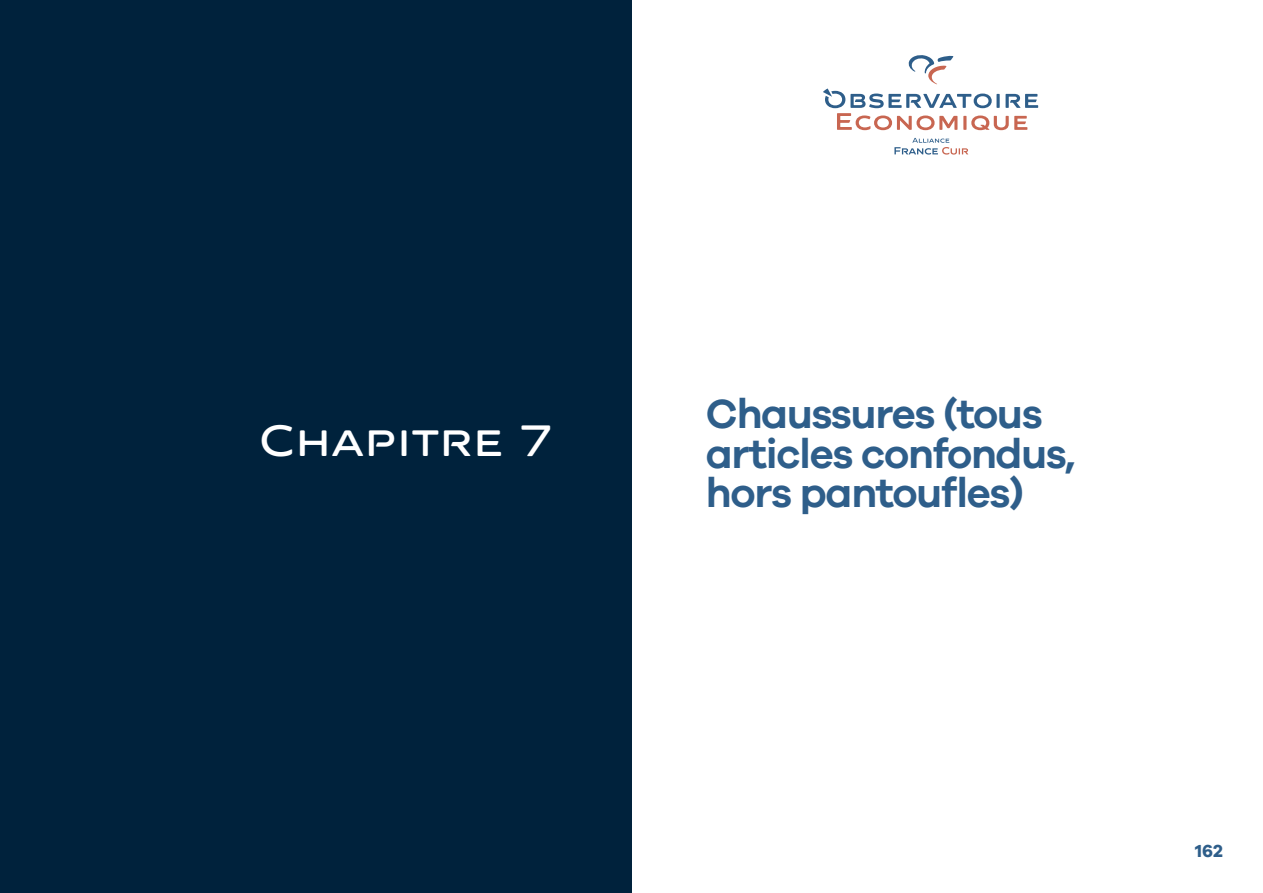
<style>
.page{position:relative;width:1263px;height:893px;background:#fff}
.page>*{position:absolute;margin:0;border:0;box-sizing:border-box;transform-origin:0 0}
.t1{font:600 42px/39px "Galano Grotesque";letter-spacing:-.03em;color:#2e5e8a}
.t2{font:42px "FM Bolyar Sans Soft 500";letter-spacing:-.03em;color:#fff}
.t3{font:700 18px "Galano Grotesque";color:#2e5e8a}
</style>
<div class="page">
<svg style="left:823px;top:55px;width:215px;height:75px"></svg>
<svg style="left:894px;top:138px;width:74px;height:17px"></svg>
<div style="left:0;top:0;width:631px;height:893px;background:#00223c"></div>
<p class="t2" style="left:258px;top:417px;width:297px">CHAPITRE 7</p>
<p class="t1" style="left:706px;top:397px;width:371px">Chaussures (tous articles confondus, hors pantoufles)</p>
<p class="t3" style="left:1195px;top:840px;width:29px">162</p>
</div>
